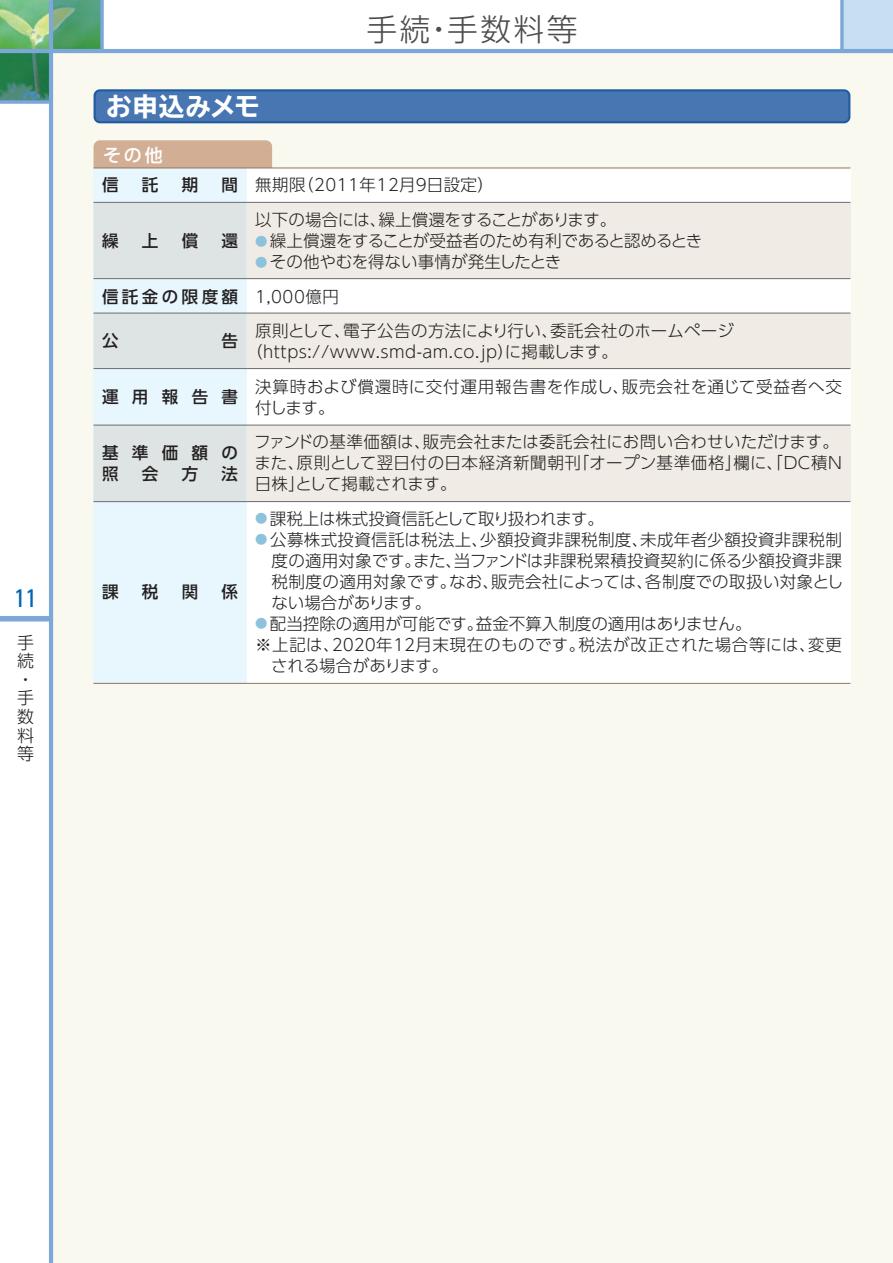
<style>
.page{position:relative;width:893px;height:1263px;background:#fff}
.page>*{position:absolute;margin:0;border:0;box-sizing:border-box;transform-origin:0 0}
.t1{font:300 30.75px "UD Shin Go Pro";letter-spacing:.08em;color:#4b4c4d}
.t2{font:700 expanded 25.5px "TBUD Go Std";letter-spacing:.025em;color:#fff}
.t3{font:condensed 25.5px "Univers";color:#0166b3}
.t4{font:500 18px "UD Shin Go Pro";color:#fff}
.t5{font:300 16.95px/18.6px "UD Shin Go Pro";color:#231f20}
.t6{font:300 16.5px/34.5px "UD Shin Go Pro";letter-spacing:.01em;color:#231f20}
.t7{font:300 16.5px/34.5px "UD Shin Go Pro";letter-spacing:.03em;color:#231f20}
.t8{font:500 16.5px/21px "UD Shin Go Pro";letter-spacing:.81em;color:#231f20}
.t9{font:300 16.5px "UD Shin Go Pro";letter-spacing:-.015em;color:#231f20}
.t10{font:300 16.5px "UD Shin Go Pro";letter-spacing:-.02em;color:#231f20}
.t11{font:300 16.5px "UD Shin Go Pro";letter-spacing:-.03em;color:#231f20}
.t12{font:500 16.5px "UD Shin Go Pro";letter-spacing:.205em;color:#231f20}
.s1{font-size:12.3px;color:#8cc2db}
</style>
<div class="page">
<img style="left:0;top:0;width:49px;height:49px">
<img style="left:0;top:53px;width:49px;height:47px">
<img style="left:53px;top:0;width:47px;height:49px">
<div style="left:842px;top:0;width:51px;height:51px;background:#c7dff2"></div>
<svg style="left:840px;top:0;width:4px;height:49px"></svg>
<div style="left:51px;top:51px;width:842px;height:1212px;background:#faf9f0"></div>
<div style="left:0;top:616px;width:51px;height:5px;background:#7ca7d8"></div>
<hr style="left:49px;top:0;width:4px;height:1263px;background:#7ca7d8">
<hr style="left:0;top:49px;width:893px;height:4px;background:#7ca7d8">
<svg style="left:0;top:100px;width:49px;height:4px"></svg>
<svg style="left:100px;top:0;width:4px;height:49px"></svg>
<div style="left:94px;top:140px;width:178px;height:34px;background:#d1ae94;border-radius:6px"></div>
<div style="left:247px;top:168px;width:603px;height:515px;background:#fff"></div>
<div style="left:94px;top:168px;width:153px;height:515px;background:#e8f6fd"></div>
<div style="left:247px;top:202px;width:603px;height:77px;background:#f0ece5"></div>
<div style="left:94px;top:202px;width:153px;height:77px;background:#dee4e3"></div>
<div style="left:247px;top:313px;width:603px;height:56px;background:#f0ece5"></div>
<div style="left:94px;top:313px;width:153px;height:56px;background:#dee4e3"></div>
<div style="left:247px;top:425px;width:603px;height:77px;background:#f0ece5"></div>
<div style="left:94px;top:425px;width:153px;height:77px;background:#dee4e3"></div>
<hr style="left:94px;top:167px;width:756px;height:1px;background:#927b68">
<hr style="left:94px;top:202px;width:756px;height:1px;background:#6c6d70">
<hr style="left:94px;top:278px;width:756px;height:1px;background:#6c6d70">
<hr style="left:94px;top:313px;width:756px;height:1px;background:#6c6d70">
<hr style="left:94px;top:368px;width:756px;height:1px;background:#6c6d70">
<hr style="left:94px;top:425px;width:756px;height:1px;background:#6c6d70">
<hr style="left:94px;top:501px;width:756px;height:1px;background:#6c6d70">
<hr style="left:94px;top:683px;width:756px;height:1px;background:#927b68">
<svg style="left:94px;top:89px;width:756px;height:34px;background:#4474b0"></svg>
<h2 class="t3" style="left:14px;top:582px;width:24px">11</h2>
<p class="t5" style="left:17px;top:632px;width:18px">手続・手数料等</p>
<h2 class="t2" style="left:106px;top:92px;width:155px">お申込みメモ</h2>
<p class="t4" style="left:103px;top:140px;width:61px">その他</p>
<h1 class="t1" style="left:366px;top:4px;width:213px">手続・手数料等</h1>
<p class="t8" style="left:102px;top:174px;width:18px">信</p>
<p class="t8" style="left:142px;top:174px;width:18px">託</p>
<p class="t8" style="left:182px;top:174px;width:18px">期</p>
<p class="t8" style="left:222px;top:174px;width:18px">間</p>
<p class="t8" style="left:102px;top:230px;width:18px">繰</p>
<p class="t8" style="left:142px;top:230px;width:18px">上</p>
<p class="t8" style="left:182px;top:230px;width:18px">償</p>
<p class="t8" style="left:222px;top:230px;width:18px">還</p>
<p class="t12" style="left:102px;top:283px;width:138px">信託金の限度額</p>
<p class="t8" style="left:102px;top:329px;width:18px">公</p>
<p class="t8" style="left:222px;top:329px;width:18px">告</p>
<p class="t8" style="left:102px;top:385px;width:138px">運用報告書</p>
<p class="t8" style="left:102px;top:441px;width:138px">基準価額の照</p>
<p class="t8" style="left:142px;top:462px;width:18px">会</p>
<p class="t8" style="left:182px;top:462px;width:18px">方</p>
<p class="t8" style="left:222px;top:462px;width:18px">法</p>
<p class="t8" style="left:102px;top:581px;width:18px">課</p>
<p class="t8" style="left:142px;top:581px;width:18px">税</p>
<p class="t8" style="left:182px;top:581px;width:18px">関</p>
<p class="t8" style="left:222px;top:581px;width:18px">係</p>
<p class="t6" style="left:255px;top:167px;width:363px">無期限（2011年12月9日設定）<br>以下の場合には、繰上償還をすることがあります。</p>
<p class="t9" style="left:255px;top:227px;width:449px"><span class="s1">●</span> 繰上償還をすることが受益者のため有利であると認めるとき</p>
<p class="t6" style="left:255px;top:244px;width:480px"><span class="s1">●</span> その他やむを得ない事情が発生したとき<br>1,000億円<br>原則として、電子公告の方法により行い、委託会社のホームページ</p>
<p class="t7" style="left:255px;top:334px;width:588px;text-indent:-9px">（https://www.smd-am.co.jp）に掲載します。<br>決算時および償還時に交付運用報告書を作成し、販売会社を通じて受益者へ交</p>
<p class="t6" style="left:254px;top:389px;width:586px">付します。<br>ファンドの基準価額は、販売会社または委託会社にお問い合わせいただけます。</p>
<p class="t6" style="left:255px;top:452px;width:589px;line-height:21px">また、原則として翌日付の日本経済新聞朝刊「オープン基準価格」欄に、「DC積N日株」として掲載されます。</p>
<p class="t10" style="left:255px;top:505px;width:350px"><span class="s1">●</span> 課税上は株式投資信託として取り扱われます。</p>
<p class="t6" style="left:271px;top:528px;width:573px;line-height:21px;text-align:justify;text-indent:-16px"><span class="s1">●</span> 公募株式投資信託は税法上、少額投資非課税制度、未成年者少額投資非課税制度の適用対象です。また、当ファンドは非課税累積投資契約に係る少額投資非課税制度の適用対象です。なお、販売会社によっては、各制度での取扱い対象としない場合があります。</p>
<p class="t6" style="left:255px;top:605px;width:498px"><span class="s1">●</span> 配当控除の適用が可能です。益金不算入制度の適用はありません。</p>
<p class="t7" style="left:255px;top:626px;width:588px">※上記は、２０２０年１２月末現在のものです。税法が改正された場合等には、変更</p>
<p class="t11" style="left:271px;top:652px;width:179px">される場合があります。</p>
</div>
